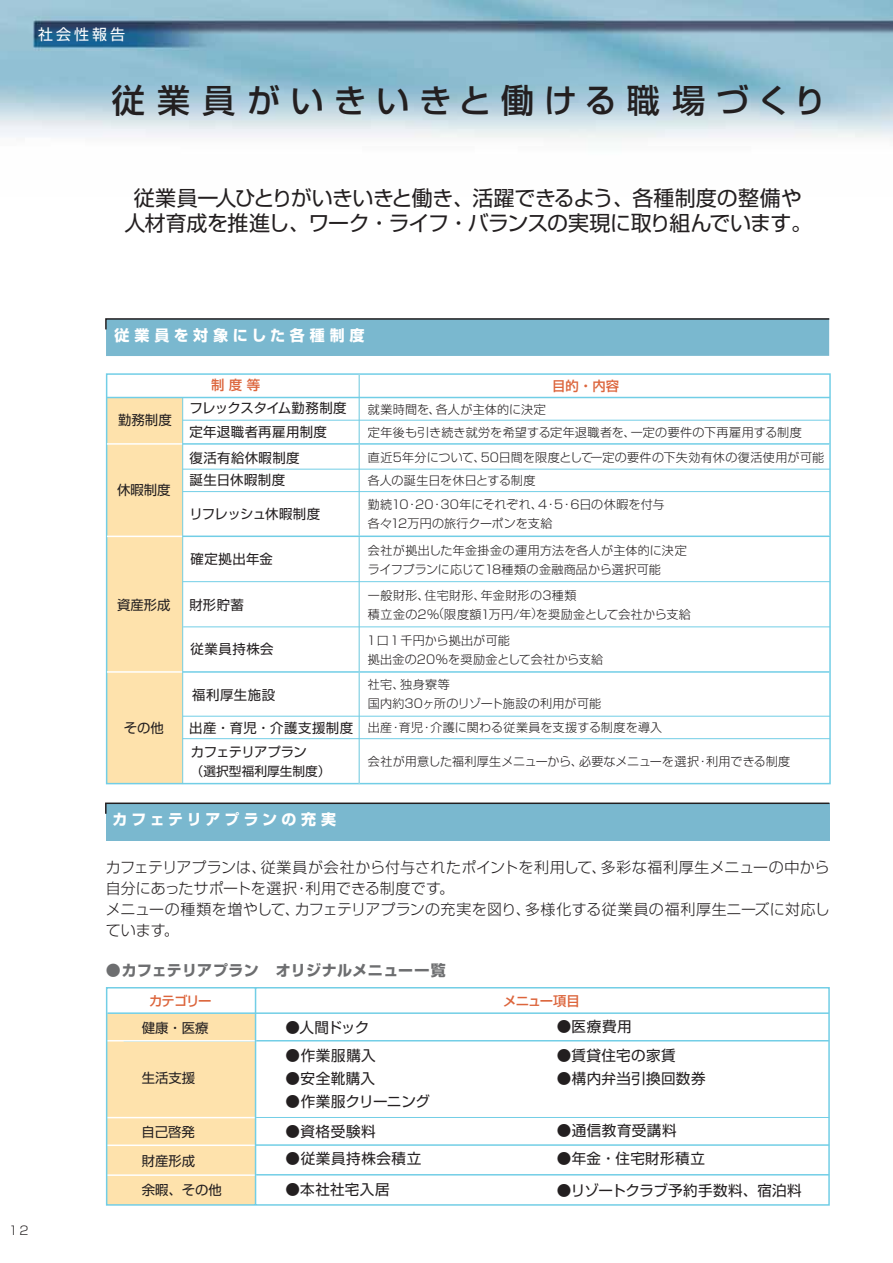
<style>
.page{position:relative;width:893px;height:1263px;background:#fff}
.page>*{position:absolute;margin:0;border:0;box-sizing:border-box;transform-origin:0 0}
.t1{font:33px "Shin Go Pro Medium 90 msp RKSJ H";letter-spacing:.295em;color:#231f20}
.t2{font:21px/25.5px "Shin Go Pro Regular 90 msp RKSJ H";letter-spacing:-.025em;color:#231f20;text-align:center}
.t3{font:15px/21px "Shin Go Pro Light 90 msp RKSJ H";letter-spacing:.01em;color:#231f20}
.t4{font:15px "Shin Go Pro Bold 90 msp RKSJ H";letter-spacing:.01em;color:#6d6e70}
.t5{font:15px "Shin Go Pro Bold 90 msp RKSJ H";letter-spacing:.315em;color:#fff}
.t6{font:15px "Shin Go Pro Bold 90 msp RKSJ H";letter-spacing:.26em;color:#fff}
.t7{font:15px "Shin Go Pro Regular 90 msp RKSJ H";letter-spacing:.2em;color:#fff}
.t8{font:14.55px "Shin Go Pro Regular 90 msp RKSJ H";letter-spacing:.025em;color:#231f20}
.t9{font:14.55px "Shin Go Pro Regular 90 msp RKSJ H";letter-spacing:-.02em;color:#231f20}
.t10{font:13.35px "Shin Go Pro Regular 90 msp RKSJ H";letter-spacing:.01em;color:#231f20}
.t11{font:13.35px/24.3px "Shin Go Pro Regular 90 msp RKSJ H";letter-spacing:-.01em;color:#231f20}
.t12{font:13.35px "Shin Go Pro Medium 90 msp RKSJ H";letter-spacing:-.065em;color:#dc653c}
.t13{font:13.35px "Shin Go Pro Regular 90 msp RKSJ H";letter-spacing:.035em;color:#231f20}
.t14{font:13.35px "Shin Go Pro Regular 90 msp RKSJ H";letter-spacing:-.03em;color:#231f20}
.t15{font:13.35px "Shin Go Pro Regular 90 msp RKSJ H";letter-spacing:-.045em;color:#231f20}
.t16{font:13.35px "Shin Go Pro Regular 90 msp RKSJ H";letter-spacing:.03em;color:#231f20}
.t17{font:12.75px "Shin Go Pro Regular 90 msp RKSJ H";color:#231f20}
.t18{font:12px/18.9px "Shin Go Pro Light 90 msp RKSJ H";letter-spacing:.015em;color:#231f20}
.t19{font:12px "Shin Go Pro Light 90 msp RKSJ H";letter-spacing:-.01em;color:#231f20}
</style>
<div class="page">
<div style="left:106px;top:804px;width:723px;height:37px;background:#7ab8cf"></div>
<svg style="left:105px;top:802px;width:725px;height:13px"></svg>
<div style="left:106px;top:319px;width:723px;height:37px;background:#7ab8cf"></div>
<svg style="left:105px;top:318px;width:725px;height:13px"></svg>
<div style="left:107px;top:398px;width:76px;height:386px;background:#fee2ac"></div>
<div style="left:106px;top:373px;width:725px;height:411px;border:2px solid #72cee6"></div>
<hr style="left:358px;top:374px;width:2px;height:410px;background:#97d8e7">
<hr style="left:107px;top:671px;width:723px;height:2px;background:#fff">
<hr style="left:107px;top:536px;width:723px;height:1px;background:#fff">
<hr style="left:107px;top:443px;width:723px;height:2px;background:#fff">
<hr style="left:107px;top:397px;width:723px;height:1px;background:#72cee6">
<hr style="left:183px;top:420px;width:647px;height:1px;background:#72cee6">
<hr style="left:183px;top:581px;width:647px;height:1px;background:#72cee6">
<hr style="left:183px;top:627px;width:647px;height:1px;background:#72cee6">
<hr style="left:183px;top:469px;width:647px;height:1px;background:#72cee6">
<hr style="left:183px;top:491px;width:647px;height:1px;background:#72cee6">
<hr style="left:183px;top:716px;width:647px;height:1px;background:#72cee6">
<hr style="left:182px;top:738px;width:648px;height:1px;background:#72cee6">
<hr style="left:183px;top:671px;width:647px;height:2px;background:#72cee6">
<hr style="left:183px;top:536px;width:647px;height:1px;background:#72cee6">
<hr style="left:183px;top:443px;width:647px;height:2px;background:#72cee6">
<hr style="left:182px;top:398px;width:1px;height:386px;background:#72cee6">
<svg style="left:105px;top:987px;width:725px;height:219px"></svg>
<img style="left:0;top:0;width:893px;height:142px">
<p class="t7" style="left:38px;top:29px;width:88px">社会性報告</p>
<h1 class="t1" style="left:112px;top:89px;width:716px">従業員がいきいきと働ける職場づくり</h1>
<h2 class="t2" style="left:124px;top:188px;width:689px">従業員一人ひとりがいきいきと働き、活躍できるよう、各種制度の整備や人材育成を推進し、ワーク・ライフ・バランスの実現に取り組んでいます。</h2>
<p class="t18" style="left:9px;top:1223px;width:21px">12</p>
<p class="t5" style="left:114px;top:330px;width:252px">従業員を対象にした各種制度</p>
<p class="t10" style="left:118px;top:415px;width:55px">勤務制度</p>
<p class="t10" style="left:117px;top:485px;width:55px">休暇制度</p>
<p class="t10" style="left:117px;top:600px;width:55px">資産形成</p>
<p class="t10" style="left:124px;top:723px;width:42px">その他</p>
<p class="t12" style="left:211px;top:380px;width:51px">制 度 等</p>
<p class="t12" style="left:552px;top:381px;width:68px">目的・内容</p>
<p class="t14" style="left:189px;top:403px;width:159px">フレックスタイム勤務制度</p>
<p class="t18" style="left:368px;top:401px;width:180px">就業時間を、各人が主体的に決定</p>
<p class="t13" style="left:189px;top:427px;width:139px">定年退職者再雇用制度</p>
<p class="t18" style="left:368px;top:424px;width:435px">定年後も引き続き就労を希望する定年退職者を、一定の要件の下再雇用する制度</p>
<p class="t13" style="left:189px;top:453px;width:112px">復活有給休暇制度</p>
<p class="t18" style="left:368px;top:450px;width:458px">直近5年分について、50日間を限度として一定の要件の下失効有休の復活使用が可能</p>
<p class="t16" style="left:189px;top:475px;width:97px">誕生日休暇制度</p>
<p class="t19" style="left:368px;top:476px;width:169px">各人の誕生日を休日とする制度</p>
<p class="t15" style="left:189px;top:509px;width:132px">リフレッシュ休暇制度</p>
<p class="t18" style="left:368px;top:496px;width:298px">勤続10・20・30年にそれぞれ、4・5・6日の休暇を付与各々12万円の旅行クーポンを支給</p>
<p class="t10" style="left:190px;top:554px;width:84px">確定拠出年金</p>
<p class="t18" style="left:368px;top:542px;width:320px">会社が拠出した年金掛金の運用方法を各人が主体的に決定ライフプランに応じて18種類の金融商品から選択可能</p>
<p class="t10" style="left:189px;top:600px;width:56px">財形貯蓄</p>
<p class="t18" style="left:368px;top:587px;width:325px">一般財形、住宅財形、年金財形の3種類<br>積立金の2％（限度額1万円/年）を奨励金として会社から支給</p>
<p class="t10" style="left:190px;top:644px;width:85px">従業員持株会</p>
<p class="t10" style="left:192px;top:690px;width:84px">福利厚生施設</p>
<p class="t11" style="left:189px;top:717px;width:165px">出産・育児・介護支援制度カフェテリアプラン</p>
<p class="t17" style="left:191px;top:766px;width:141px">（選択型福利厚生制度）</p>
<p class="t18" style="left:367px;top:632px;width:238px">1口1千円から拠出が可能<br>拠出金の20%を奨励金として会社から支給</p>
<p class="t18" style="left:368px;top:677px;width:235px">社宅、独身寮等<br>国内約30ヶ所のリゾート施設の利用が可能</p>
<p class="t18" style="left:368px;top:720px;width:296px">出産・育児・介護に関わる従業員を支援する制度を導入</p>
<p class="t18" style="left:368px;top:753px;width:424px">会社が用意した福利厚生メニューから、必要なメニューを選択・利用できる制度</p>
<p class="t6" style="left:113px;top:813px;width:225px">カフェテリアプランの充実</p>
<p class="t3" style="left:106px;top:859px;width:725px">カフェテリアプランは、従業員が会社から付与されたポイントを利用して、多彩な福利厚生メニューの中から自分にあったサポートを選択・利用できる制度です。<br>メニューの種類を増やして、カフェテリアプランの充実を図り、多様化する従業員の福利厚生ニーズに対応しています。</p>
<p class="t4" style="left:106px;top:965px;width:341px">●カフェテリアプラン　オリジナルメニュー一覧</p>
<p class="t12" style="left:149px;top:996px;width:64px">カテゴリー</p>
<p class="t12" style="left:503px;top:996px;width:78px">メニュー項目</p>
<p class="t10" style="left:142px;top:1023px;width:68px">健康・医療</p>
<p class="t10" style="left:142px;top:1073px;width:55px">生活支援</p>
<p class="t8" style="left:557px;top:1022px;width:76px">●医療費用</p>
<p class="t8" style="left:286px;top:1022px;width:85px">●人間ドック</p>
<p class="t8" style="left:286px;top:1051px;width:92px">●作業服購入</p>
<p class="t8" style="left:286px;top:1073px;width:91px">●安全靴購入</p>
<p class="t9" style="left:286px;top:1096px;width:146px">●作業服クリーニング</p>
<p class="t8" style="left:557px;top:1051px;width:120px">●賃貸住宅の家賃</p>
<p class="t8" style="left:557px;top:1073px;width:150px">●構内弁当引換回数券</p>
<p class="t10" style="left:142px;top:1127px;width:55px">自己啓発</p>
<p class="t8" style="left:286px;top:1126px;width:92px">●資格受験料</p>
<p class="t8" style="left:557px;top:1125px;width:121px">●通信教育受講料</p>
<p class="t10" style="left:142px;top:1156px;width:55px">財産形成</p>
<p class="t8" style="left:286px;top:1153px;width:137px">●従業員持株会積立</p>
<p class="t8" style="left:557px;top:1153px;width:150px">●年金・住宅財形積立</p>
<p class="t10" style="left:142px;top:1185px;width:82px">余暇、その他</p>
<p class="t8" style="left:286px;top:1184px;width:106px">●本社社宅入居</p>
<p class="t8" style="left:557px;top:1185px;width:246px">●リゾートクラブ予約手数料、宿泊料</p>
</div>
